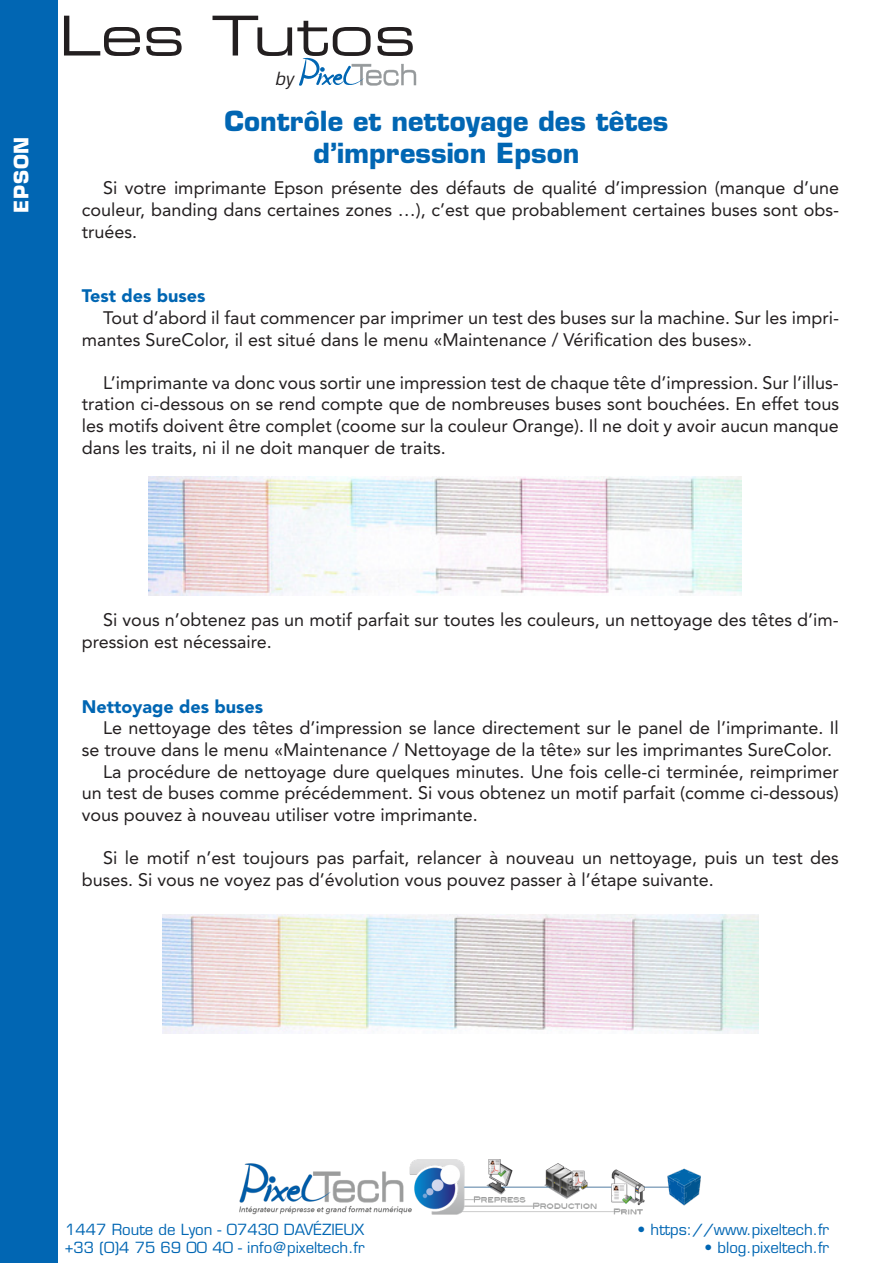
<style>
.page{position:relative;width:893px;height:1263px;background:#fff}
.page>*{position:absolute;margin:0;border:0;box-sizing:border-box;transform-origin:0 0}
.t1{font:55.05px "Eurostile LT Std Ex 2";color:#231f20}
.t2{font:700 27px/32.4px "Eurostile LT Std";color:#0166b3;text-align:center}
.t3{font:700 19.5px "Eurostile LT Std";letter-spacing:.04em;color:#fff}
.t4{font:18px/21.6px "Avenir LT Std";color:#231f20}
.t5{font:900 18px "Avenir LT Std";color:#0166b3}
.t6{font:italic 17.7px "Eurostile LT Std";color:#231f20}
.t7{font:15px/18px "Eurostile LT Std";color:#0166b3}
</style>
<div class="page">
<img style="left:239px;top:1159px;width:461px;height:56px">
<svg style="left:299px;top:57px;width:117px;height:29px"></svg>
<div style="left:0;top:0;width:57px;height:1263px;background:#0166b3"></div>
<img style="left:149px;top:476px;width:592px;height:119px">
<img style="left:163px;top:914px;width:595px;height:119px">
<p class="t3" style="left:9px;top:213px;width:77px;rotate:-90deg">EPSON</p>
<h1 class="t1" style="left:59px;top:-2px;width:359px">Les Tutos</h1>
<p class="t6" style="left:275px;top:68px;width:19px">by</p>
<h2 class="t2" style="left:224px;top:105px;width:446px">Contrôle et nettoyage des têtes d’impression Epson</h2>
<p class="t4" style="left:82px;top:177px;width:759px;text-align:justify;text-indent:21px">Si votre imprimante Epson présente des défauts de qualité d’impression (manque d’une couleur, banding dans certaines zones …), c’est que probablement certaines buses sont obs&shy;truées.</p>
<p class="t5" style="left:82px;top:285px;width:125px">Test des buses</p>
<p class="t4" style="left:82px;top:307px;width:759px;text-indent:21px">Tout d’abord il faut commencer par imprimer un test des buses sur la machine. Sur les impri&shy;mantes SureColor, il est situé dans le menu «Maintenance / Vérification des buses».</p>
<p class="t4" style="left:82px;top:372px;width:759px;text-align:justify;text-indent:21px">L’imprimante va donc vous sortir une impression test de chaque tête d’impression. Sur l’illus&shy;tration ci-dessous on se rend compte que de nombreuses buses sont bouchées. En effet tous les motifs doivent être complet (coome sur la couleur Orange). Il ne doit y avoir aucun manque dans les traits, ni il ne doit manquer de traits.</p>
<p class="t4" style="left:82px;top:609px;width:759px;text-indent:21px">Si vous n’obtenez pas un motif parfait sur toutes les couleurs, un nettoyage des têtes d’im&shy;pression est nécessaire.</p>
<p class="t5" style="left:82px;top:696px;width:183px">Nettoyage des buses</p>
<p class="t4" style="left:103px;top:717px;width:737px">Le nettoyage des têtes d’impression se lance directement sur le panel de l’imprimante. Il</p>
<p class="t4" style="left:82px;top:739px;width:752px">se trouve dans le menu «Maintenance / Nettoyage de la tête» sur les imprimantes SureColor.</p>
<p class="t4" style="left:103px;top:761px;width:737px">La procédure de nettoyage dure quelques minutes. Une fois celle-ci terminée, reimprimer</p>
<p class="t4" style="left:82px;top:782px;width:758px">un test de buses comme précédemment. Si vous obtenez un motif parfait (comme ci-dessous)</p>
<p class="t4" style="left:82px;top:804px;width:397px">vous pouvez à nouveau utiliser votre imprimante.</p>
<p class="t4" style="left:82px;top:847px;width:759px;text-indent:21px">Si le motif n’est toujours pas parfait, relancer à nouveau un nettoyage, puis un test des buses. Si vous ne voyez pas d’évolution vous pouvez passer à l’étape suivante.</p>
<p class="t7" style="left:65px;top:1220px;width:301px">1447 Route de Lyon - 07430 DAVÉZIEUX +33 (0)4 75 69 00 40 - info@pixeltech.fr</p>
<p class="t7" style="left:638px;top:1220px;width:193px">• https://www.pixeltech.fr</p>
<p class="t7" style="left:705px;top:1238px;width:126px">• blog.pixeltech.fr</p>
</div>
